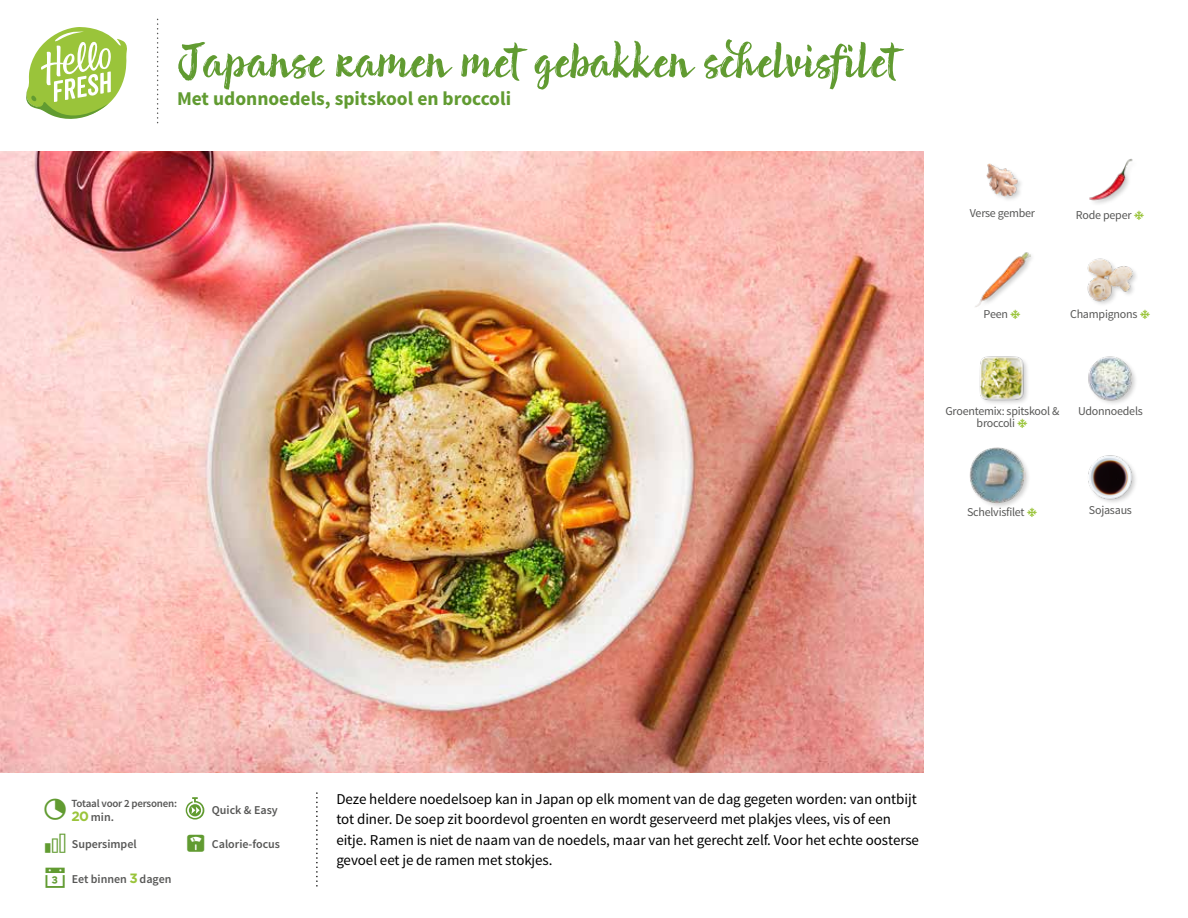
<style>
.page{position:relative;width:1188px;height:918px;background:#fff}
.page>*{position:absolute;margin:0;border:0;box-sizing:border-box;transform-origin:0 0}
.t1{font:52.5px "Brun";color:#619b31}
.t2{font:25.5px "hellofresh icon font";color:#619b31}
.t3{font:700 19.5px "Source Sans Pro";color:#619b31}
.t4{font:15px/20.5px "Source Sans Pro";letter-spacing:-.005em;color:#000}
.t5{font:12px "Source Sans Pro";letter-spacing:-.02em;color:#575756}
.t6{font:600 12px "Source Sans Pro";color:#575756}
.t7{font:600 10.95px "Source Sans Pro";letter-spacing:-.02em;color:#575756}
.s1{color:#619b31}
.s2{font-family:"Gotham";font-weight:700;font-size:13.5px;color:#9ac43a}
</style>
<div class="page">
<svg style="left:26px;top:27px;width:101px;height:92px"></svg>
<img style="left:0;top:151px;width:924px;height:622px">
<img style="left:1089px;top:158px;width:44px;height:46px">
<img style="left:1088px;top:356px;width:48px;height:48px">
<img style="left:1087px;top:258px;width:49px;height:46px">
<div style="left:969px;top:446px;width:63px;height:63px;background:#000;opacity:.2"></div>
<img style="left:969px;top:446px;width:57px;height:57px">
<img style="left:986px;top:163px;width:35px;height:37px">
<img style="left:979px;top:356px;width:49px;height:47px">
<img style="left:1088px;top:455px;width:48px;height:48px">
<img style="left:975px;top:252px;width:55px;height:55px">
<svg style="left:186px;top:797px;width:18px;height:23px"></svg>
<h1 class="t1" style="left:177px;top:28px;width:721px">Japanse ramen met gebakken schelvisfilet</h1>
<h3 class="t3" style="left:177px;top:86px;width:336px">Met udonnoedels, spitskool en broccoli</h3>
<p class="t5" style="left:970px;top:206px;width:67px">Verse gember</p>
<p class="t5" style="left:1076px;top:207px;width:57px">Rode peper</p>
<p class="t5" style="left:984px;top:307px;width:26px">Peen</p>
<p class="t5" style="left:1070px;top:306px;width:69px">Champignons</p>
<p class="t5" style="left:945px;top:404px;width:115px">Groentemix: spitskool &amp;</p>
<p class="t5" style="left:1078px;top:404px;width:66px">Udonnoedels</p>
<p class="t5" style="left:977px;top:416px;width:40px">broccoli</p>
<p class="t5" style="left:967px;top:505px;width:59px">Schelvisfilet</p>
<p class="t5" style="left:1089px;top:503px;width:45px">Sojasaus</p>
<p class="t6" style="left:43px;top:809px;width:73px"><span class="s1">✔</span> <span class="s2">20</span> min.</p>
<p class="t7" style="left:71px;top:796px;width:107px">Totaal voor 2 personen:</p>
<p class="t6" style="left:212px;top:803px;width:68px">Quick &amp; Easy</p>
<p class="t6" style="left:72px;top:837px;width:66px">Supersimpel</p>
<p class="t6" style="left:212px;top:837px;width:70px">Calorie-focus</p>
<p class="t6" style="left:72px;top:872px;width:101px">Eet binnen <span class="s2">3</span> dagen</p>
<h2 class="t2" style="left:43px;top:867px;width:27px">▪</h2>
<p class="t4" style="left:336px;top:789px;width:584px">Deze heldere noedelsoep kan in Japan op elk moment van de dag gegeten worden: van ontbijt tot diner. De soep zit boordevol groenten en wordt geserveerd met plakjes vlees, vis of een eitje. Ramen is niet de naam van de noedels, maar van het gerecht zelf. Voor het echte oosterse gevoel eet je de ramen met stokjes.</p>
</div>
